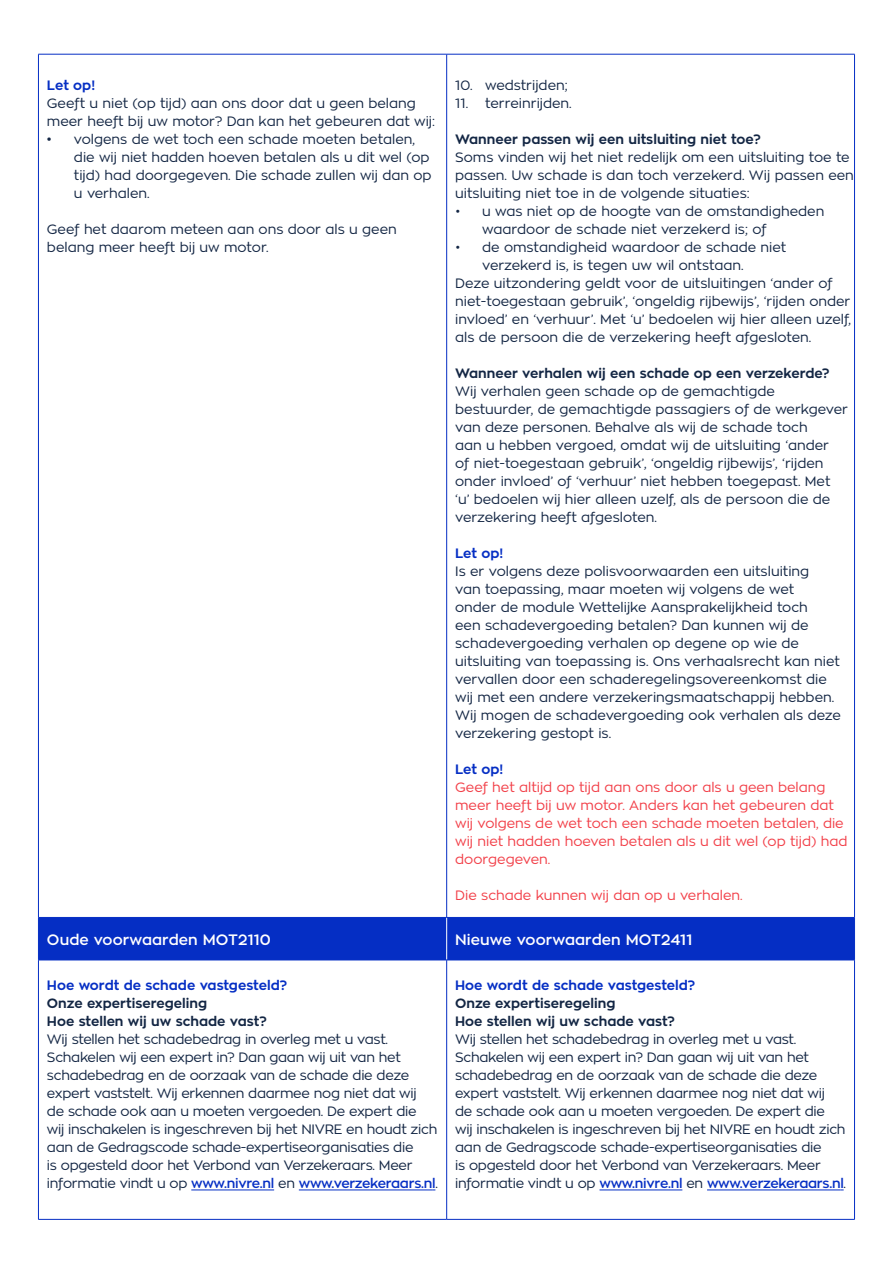
<style>
.page{position:relative;width:893px;height:1263px;background:#fff}
.page>*{position:absolute;margin:0;border:0;box-sizing:border-box;transform-origin:0 0}
.t1{font:600 15px "Zona Pro";letter-spacing:.005em;color:#fff}
.t2{font:13.5px/18px "Zona Pro";color:#132644}
.t3{font:13.5px/18px "Zona Pro";letter-spacing:-.02em;color:#132644}
.t4{font:13.5px/18px "Zona Pro";color:#f23f48}
.t5{font:700 13.5px/18px "Zona Pro";color:#132644}
.t6{font:700 13.5px "Zona Pro";color:#062fc4}
.s1{font-family:"Arial"}
.s2{font-weight:600;color:#062fc4}
</style>
<div class="page">
<div style="left:39px;top:918px;width:815px;height:42px;background:#052ec4"></div>
<hr style="left:38px;top:54px;width:1px;height:863px;background:#052ec4">
<hr style="left:446px;top:54px;width:1px;height:863px;background:#052ec4">
<hr style="left:854px;top:54px;width:1px;height:863px;background:#052ec4">
<hr style="left:38px;top:960px;width:1px;height:259px;background:#052ec4">
<hr style="left:446px;top:960px;width:1px;height:259px;background:#052ec4">
<hr style="left:854px;top:960px;width:1px;height:259px;background:#052ec4">
<hr style="left:446px;top:918px;width:1px;height:42px;background:#fff">
<hr style="left:38px;top:54px;width:409px;height:1px;background:#062fc4">
<hr style="left:447px;top:54px;width:408px;height:1px;background:#062fc4">
<hr style="left:38px;top:917px;width:409px;height:1px;background:#062fc4">
<hr style="left:38px;top:918px;width:1px;height:42px;background:#062fc4">
<hr style="left:447px;top:917px;width:408px;height:1px;background:#062fc4">
<hr style="left:854px;top:918px;width:1px;height:42px;background:#062fc4">
<hr style="left:38px;top:960px;width:409px;height:1px;background:#062fc4">
<hr style="left:447px;top:960px;width:408px;height:1px;background:#062fc4">
<hr style="left:38px;top:1219px;width:409px;height:1px;background:#062fc4">
<hr style="left:447px;top:1219px;width:408px;height:1px;background:#062fc4">
<hr style="left:191px;top:1190px;width:83px;height:1px;background:#062fc4">
<hr style="left:299px;top:1190px;width:133px;height:1px;background:#062fc4">
<hr style="left:599px;top:1190px;width:83px;height:1px;background:#062fc4">
<hr style="left:707px;top:1190px;width:133px;height:1px;background:#062fc4">
<p class="t6" style="left:47px;top:76px;width:50px">Let op!</p>
<p class="t2" style="left:47px;top:94px;width:390px">Geeft u niet (op tijd) aan ons door dat u geen belang meer heeft bij uw motor? Dan kan het gebeuren dat wij:</p>
<p class="t2" style="left:74px;top:130px;width:359px;text-indent:-27px"><span class="s1">•</span> volgens de wet toch een schade moeten betalen, die wij niet hadden hoeven betalen als u dit wel (op tijd) had doorgegeven. Die schade zullen wij dan op u verhalen.</p>
<p class="t2" style="left:47px;top:220px;width:351px">Geef het daarom meteen aan ons door als u geen belang meer heeft bij uw motor.</p>
<p class="t2" style="left:455px;top:76px;width:114px">10. wedstrijden;</p>
<p class="t2" style="left:455px;top:94px;width:118px">11. terreinrijden.</p>
<p class="t5" style="left:455px;top:130px;width:307px">Wanneer passen wij een uitsluiting niet toe?</p>
<p class="t2" style="left:455px;top:148px;width:400px">Soms vinden wij het niet redelijk om een uitsluiting toe te passen. Uw schade is dan toch verzekerd. Wij passen een uitsluiting niet toe in de volgende situaties:</p>
<p class="t2" style="left:482px;top:202px;width:344px;text-indent:-27px">• u was niet op de hoogte van de omstandigheden waardoor de schade niet verzekerd is; of</p>
<p class="t2" style="left:455px;top:238px;width:333px">• de omstandigheid waardoor de schade niet</p>
<p class="t2" style="left:482px;top:256px;width:263px">verzekerd is, is tegen uw wil ontstaan.</p>
<p class="t2" style="left:455px;top:274px;width:379px">Deze uitzondering geldt voor de uitsluitingen ‘ander of</p>
<p class="t2" style="left:455px;top:292px;width:397px">niet-toegestaan gebruik’, ‘ongeldig rijbewijs’, ‘rijden onder</p>
<p class="t2" style="left:455px;top:310px;width:397px">invloed’ en ‘verhuur’. Met ‘u’ bedoelen wij hier alleen uzelf,</p>
<p class="t2" style="left:455px;top:328px;width:358px">als de persoon die de verzekering heeft afgesloten.</p>
<p class="t5" style="left:455px;top:364px;width:376px">Wanneer verhalen wij een schade op een verzekerde?</p>
<p class="t2" style="left:455px;top:382px;width:394px">Wij verhalen geen schade op de gemachtigde bestuurder, de gemachtigde passagiers of de werkgever van deze personen. Behalve als wij de schade toch<br>aan u hebben vergoed, omdat wij de uitsluiting ‘ander<br>of niet-toegestaan gebruik’, ‘ongeldig rijbewijs’, ‘rijden onder invloed’ of ‘verhuur’ niet hebben toegepast. Met ‘u’ bedoelen wij hier alleen uzelf, als de persoon die de verzekering heeft afgesloten.</p>
<p class="t6" style="left:455px;top:544px;width:50px">Let op!</p>
<p class="t2" style="left:455px;top:562px;width:387px">Is er volgens deze polisvoorwaarden een uitsluiting<br>van toepassing, maar moeten wij volgens de wet<br>onder de module Wettelijke Aansprakelijkheid toch<br>een schadevergoeding betalen? Dan kunnen wij de schadevergoeding verhalen op degene op wie de uitsluiting van toepassing is. Ons verhaalsrecht kan niet vervallen door een schaderegelingsovereenkomst die wij met een andere verzekeringsmaatschappij hebben.<br>Wij mogen de schadevergoeding ook verhalen als deze verzekering gestopt is.</p>
<p class="t6" style="left:455px;top:760px;width:50px">Let op!</p>
<p class="t4" style="left:455px;top:778px;width:394px">Geef het altijd op tijd aan ons door als u geen belang meer heeft bij uw motor. Anders kan het gebeuren dat wij volgens de wet toch een schade moeten betalen, die wij niet hadden hoeven betalen als u dit wel (op tijd) had doorgegeven.</p>
<p class="t4" style="left:455px;top:886px;width:289px">Die schade kunnen wij dan op u verhalen.</p>
<p class="t1" style="left:47px;top:930px;width:225px">Oude voorwaarden MOT2110</p>
<p class="t1" style="left:455px;top:930px;width:239px">Nieuwe voorwaarden MOT2411</p>
<p class="t6" style="left:47px;top:976px;width:242px">Hoe wordt de schade vastgesteld?</p>
<p class="t5" style="left:47px;top:994px;width:221px">Onze expertiseregeling<br>Hoe stellen wij uw schade vast?</p>
<p class="t3" style="left:47px;top:1030px;width:392px">Wij stellen het schadebedrag in overleg met u vast.<br>Schakelen wij een expert in? Dan gaan wij uit van het schadebedrag en de oorzaak van de schade die deze expert vaststelt. Wij erkennen daarmee nog niet dat wij<br>de schade ook aan u moeten vergoeden. De expert die<br>wij inschakelen is ingeschreven bij het NIVRE en houdt zich aan de Gedragscode schade-expertiseorganisaties die<br>is opgesteld door het Verbond van Verzekeraars. Meer informatie vindt u op <span class="s2">www.nivre.nl</span> en <span class="s2">www.verzekeraars.nl</span>.</p>
<p class="t6" style="left:455px;top:976px;width:242px">Hoe wordt de schade vastgesteld?</p>
<p class="t5" style="left:455px;top:994px;width:221px">Onze expertiseregeling<br>Hoe stellen wij uw schade vast?</p>
<p class="t3" style="left:455px;top:1030px;width:392px">Wij stellen het schadebedrag in overleg met u vast.<br>Schakelen wij een expert in? Dan gaan wij uit van het schadebedrag en de oorzaak van de schade die deze expert vaststelt. Wij erkennen daarmee nog niet dat wij<br>de schade ook aan u moeten vergoeden. De expert die<br>wij inschakelen is ingeschreven bij het NIVRE en houdt zich aan de Gedragscode schade-expertiseorganisaties die<br>is opgesteld door het Verbond van Verzekeraars. Meer informatie vindt u op <span class="s2">www.nivre.nl</span> en <span class="s2">www.verzekeraars.nl</span>.</p>
</div>
